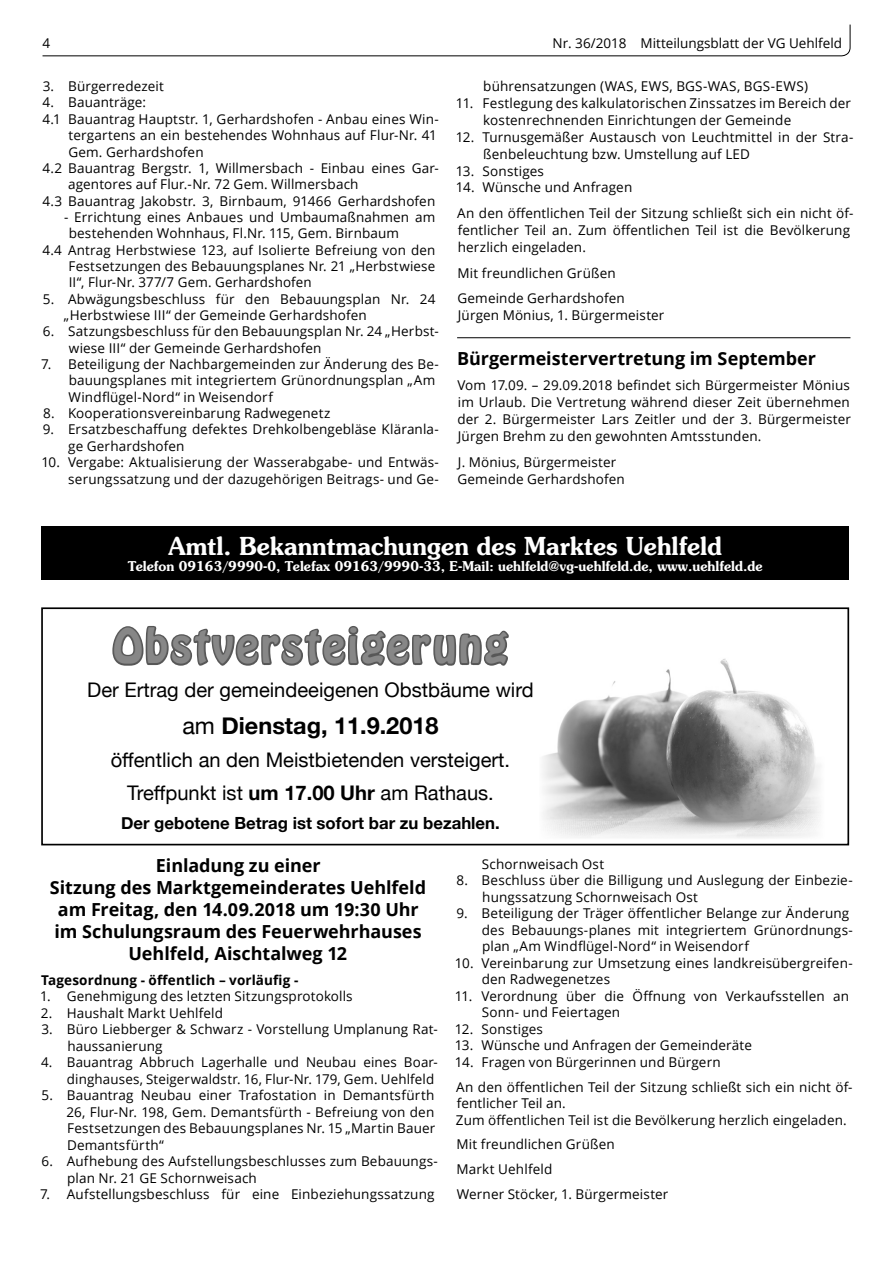
<style>
.page{position:relative;width:893px;height:1263px;background:#fff}
.page>*{position:absolute;margin:0;border:0;box-sizing:border-box;transform-origin:0 0}
.t1{font:41.85px "Hobo Std";letter-spacing:.06em;color:#878787}
.t2{font:600 24.75px "Souvenir";color:#fff;scale:.95 1}
.t3{font:700 23.4px "Helvetica Neue";color:#000}
.t4{font:20.1px/33.2px "Helvetica Neue";color:#000;text-align:center}
.t5{font:700 18px/21.9px "Open Sans";color:#000;text-align:center}
.t6{font:700 16.8px "Helvetica Neue";color:#000}
.t7{font:13.5px/16.5px "Open Sans";letter-spacing:.01em;color:#000}
.t8{font:600 13.5px "Souvenir";color:#fff;scale:.95 1}
.t9{font:700 13.5px "Open Sans";letter-spacing:.01em;color:#000}
.s1{font-weight:400}
.s2{font-weight:700}
</style>
<div class="page">
<svg style="left:42px;top:24px;width:809px;height:33px"></svg>
<div style="left:41px;top:526px;width:808px;height:54px;background:#000"></div>
<img style="left:543px;top:658px;width:277px;height:180px">
<svg style="left:112px;top:626px;width:397px;height:40px"></svg>
<div style="left:41px;top:607px;width:808px;height:238px;border:2px solid #000"></div>
<hr style="left:457px;top:337px;width:393px;height:1px;background:#000">
<p class="t7" style="left:43px;top:34px;width:9px">4</p>
<p class="t7" style="left:552px;top:34px;width:291px">Nr. 36/2018 Mitteilungsblatt der VG Uehlfeld</p>
<p class="t7" style="left:43px;top:78px;width:123px">3. Bürgerredezeit</p>
<p class="t7" style="left:42px;top:94px;width:105px">4. Bauanträge:</p>
<p class="t7" style="left:42px;top:110px;width:398px">4.1 Bauantrag Hauptstr. 1, Gerhardshofen - Anbau eines Win-</p>
<p class="t7" style="left:69px;top:127px;width:370px">tergartens an ein bestehendes Wohnhaus auf Flur-Nr. 41</p>
<p class="t7" style="left:68px;top:143px;width:137px">Gem. Gerhardshofen</p>
<p class="t7" style="left:42px;top:159px;width:398px">4.2 Bauantrag Bergstr. 1, Willmersbach - Einbau eines Gar-</p>
<p class="t7" style="left:68px;top:176px;width:292px">agentores auf Flur.-Nr. 72 Gem. Willmersbach</p>
<p class="t7" style="left:42px;top:192px;width:394px">4.3 Bauantrag Jakobstr. 3, Birnbaum, 91466 Gerhardshofen</p>
<p class="t7" style="left:64px;top:208px;width:373px">- Errichtung eines Anbaues und Umbaumaßnahmen am</p>
<p class="t7" style="left:69px;top:225px;width:332px">bestehenden Wohnhaus, Fl.Nr. 115, Gem. Birnbaum</p>
<p class="t7" style="left:42px;top:241px;width:394px">4.4 Antrag Herbstwiese 123, auf Isolierte Befreiung von den</p>
<p class="t7" style="left:68px;top:257px;width:368px">Festsetzungen des Bebauungsplanes Nr. 21 „Herbstwiese</p>
<p class="t7" style="left:69px;top:274px;width:245px">II“, Flur-Nr. 377/7 Gem. Gerhardshofen</p>
<p class="t7" style="left:64px;top:290px;width:373px;text-indent:-21px">5. Abwägungsbeschluss für den Bebauungsplan Nr. 24 „Herbstwiese III“ der Gemeinde Gerhardshofen</p>
<p class="t7" style="left:69px;top:323px;width:371px;text-indent:-26px">6. Satzungsbeschluss für den Bebauungsplan Nr. 24 „Herbst&shy;wiese III“ der Gemeinde Gerhardshofen</p>
<p class="t7" style="left:69px;top:356px;width:372px;text-indent:-27px">7. Beteiligung der Nachbargemeinden zur Änderung des Be&shy;bauungsplanes mit integriertem Grünordnungsplan „Am<br>Windflügel-Nord“ in Weisendorf</p>
<p class="t7" style="left:43px;top:405px;width:289px">8. Kooperationsvereinbarung Radwegenetz</p>
<p class="t7" style="left:68px;top:421px;width:372px;text-indent:-26px">9. Ersatzbeschaffung defektes Drehkolbengebläse Kläranla&shy;ge Gerhardshofen</p>
<p class="t7" style="left:41px;top:454px;width:399px;text-align:right">10. Vergabe: Aktualisierung der Wasserabgabe- und Entwäs&shy;serungssatzung und der dazugehörigen Beitrags- und Ge-</p>
<p class="t7" style="left:483px;top:78px;width:326px">bührensatzungen (WAS, EWS, BGS-WAS, BGS-EWS)</p>
<p class="t7" style="left:483px;top:94px;width:369px;line-height:17px;text-indent:-27px">11. Festlegung des kalkulatorischen Zinssatzes im Bereich der kostenrechnenden Einrichtungen der Gemeinde</p>
<p class="t7" style="left:483px;top:128px;width:372px;line-height:17px;text-indent:-27px">12. Turnusgemäßer Austausch von Leuchtmittel in der Stra&shy;ßenbeleuchtung bzw. Umstellung auf LED</p>
<p class="t7" style="left:456px;top:162px;width:90px">13. Sonstiges</p>
<p class="t7" style="left:456px;top:174px;width:399px;line-height:25.7px">14. Wünsche und Anfragen<br>An den öffentlichen Teil der Sitzung schließt sich ein nicht öf-</p>
<p class="t7" style="left:458px;top:221px;width:394px;line-height:17px">fentlicher Teil an. Zum öffentlichen Teil ist die Bevölkerung herzlich eingeladen.</p>
<p class="t7" style="left:457px;top:259px;width:169px;line-height:25.7px">Mit freundlichen Grüßen<br>Gemeinde Gerhardshofen</p>
<p class="t7" style="left:458px;top:307px;width:208px">Jürgen Mönius, 1. Bürgermeister</p>
<h3 class="t5" style="left:457px;top:347px;width:360px">Bürgermeistervertretung im September</h3>
<p class="t7" style="left:457px;top:377px;width:395px;line-height:17px;text-align:justify">Vom 17.09. – 29.09.2018 befindet sich Bürgermeister Mönius im Urlaub. Die Vertretung während dieser Zeit übernehmen der 2. Bürgermeister Lars Zeitler und der 3. Bürgermeister Jürgen Brehm zu den gewohnten Amtsstunden.</p>
<p class="t7" style="left:457px;top:453px;width:169px;line-height:17px">J. Mönius, Bürgermeister<br>Gemeinde Gerhardshofen</p>
<h2 class="t2" style="left:168px;top:530px;width:584px">Amtl. Bekanntmachungen des Marktes Uehlfeld</h2>
<p class="t8" style="left:128px;top:557px;width:670px">Telefon 09163/9990-0, Telefax 09163/9990-33, E-Mail: uehlfeld@vg-uehlfeld.de, www.uehlfeld.de</p>
<h1 class="t1" style="left:113px;top:617px;width:396px">Obstversteigerung</h1>
<h3 class="t4" style="left:87px;top:674px;width:448px">Der Ertrag der gemeindeeigenen Obstbäume wird</h3>
<h3 class="t3" style="left:182px;top:707px;width:258px"><span class="s1">am</span> Dienstag, 11.9.2018</h3>
<h3 class="t4" style="left:111px;top:744px;width:401px">öffentlich an den Meistbietenden versteigert.<br>Treffpunkt ist <span class="s2">um 17.00 Uhr</span> am Rathaus.</h3>
<p class="t6" style="left:121px;top:810px;width:380px">Der gebotene Betrag ist sofort bar zu bezahlen.</p>
<h3 class="t5" style="left:50px;top:854px;width:378px">Einladung zu einer<br>Sitzung des Marktgemeinderates Uehlfeld am Freitag, den 14.09.2018 um 19:30 Uhr im Schulungsraum des Feuerwehrhauses Uehlfeld, Aischtalweg 12</h3>
<p class="t9" style="left:41px;top:970px;width:259px">Tagesordnung - öffentlich – vorläufig -</p>
<p class="t7" style="left:40px;top:988px;width:314px">1. Genehmigung des letzten Sitzungsprotokolls</p>
<p class="t7" style="left:41px;top:1004px;width:184px">2. Haushalt Markt Uehlfeld</p>
<p class="t7" style="left:67px;top:1021px;width:372px;text-indent:-26px">3. Büro Liebberger &amp; Schwarz - Vorstellung Umplanung Rat&shy;haussanierung</p>
<p class="t7" style="left:41px;top:1054px;width:398px;text-align:right">4. Bauantrag Abbruch Lagerhalle und Neubau eines Boar&shy;dinghauses, Steigerwaldstr. 16, Flur-Nr. 179, Gem. Uehlfeld</p>
<p class="t7" style="left:66px;top:1087px;width:370px;text-align:justify;text-indent:-25px">5. Bauantrag Neubau einer Trafostation in Demantsfürth 26, Flur-Nr. 198, Gem. Demantsfürth - Befreiung von den Festsetzungen des Bebauungsplanes Nr. 15 „Martin Bauer Demantsfürth“</p>
<p class="t7" style="left:67px;top:1153px;width:372px;text-indent:-26px">6. Aufhebung des Aufstellungsbeschlusses zum Bebauungs&shy;plan Nr. 21 GE Schornweisach</p>
<p class="t7" style="left:40px;top:1186px;width:396px">7. Aufstellungsbeschluss für eine Einbeziehungssatzung</p>
<p class="t7" style="left:482px;top:855px;width:124px">Schornweisach Ost</p>
<p class="t7" style="left:482px;top:872px;width:372px;text-indent:-26px">8. Beschluss über die Billigung und Auslegung der Einbezie&shy;hungssatzung Schornweisach Ost</p>
<p class="t7" style="left:482px;top:905px;width:372px;text-indent:-25px">9. Beteiligung der Träger öffentlicher Belange zur Änderung des Bebauungs-planes mit integriertem Grünordnungs&shy;plan „Am Windflügel-Nord“ in Weisendorf</p>
<p class="t7" style="left:482px;top:954px;width:372px;text-indent:-27px">10. Vereinbarung zur Umsetzung eines landkreisübergreifen&shy;den Radwegenetzes</p>
<p class="t7" style="left:482px;top:987px;width:369px;text-indent:-27px">11. Verordnung über die Öffnung von Verkaufsstellen an<br>Sonn- und Feiertagen</p>
<p class="t7" style="left:455px;top:1020px;width:90px">12. Sonstiges</p>
<p class="t7" style="left:455px;top:1037px;width:299px">13. Wünsche und Anfragen der Gemeinderäte</p>
<p class="t7" style="left:455px;top:1049px;width:399px;line-height:24.9px">14. Fragen von Bürgerinnen und Bürgern<br>An den öffentlichen Teil der Sitzung schließt sich ein nicht öf-</p>
<p class="t7" style="left:456px;top:1094px;width:392px">fentlicher Teil an.<br>Zum öffentlichen Teil ist die Bevölkerung herzlich eingeladen.</p>
<p class="t7" style="left:457px;top:1132px;width:213px;line-height:24.9px">Mit freundlichen Grüßen<br>Markt Uehlfeld<br>Werner Stöcker, 1. Bürgermeister</p>
</div>
